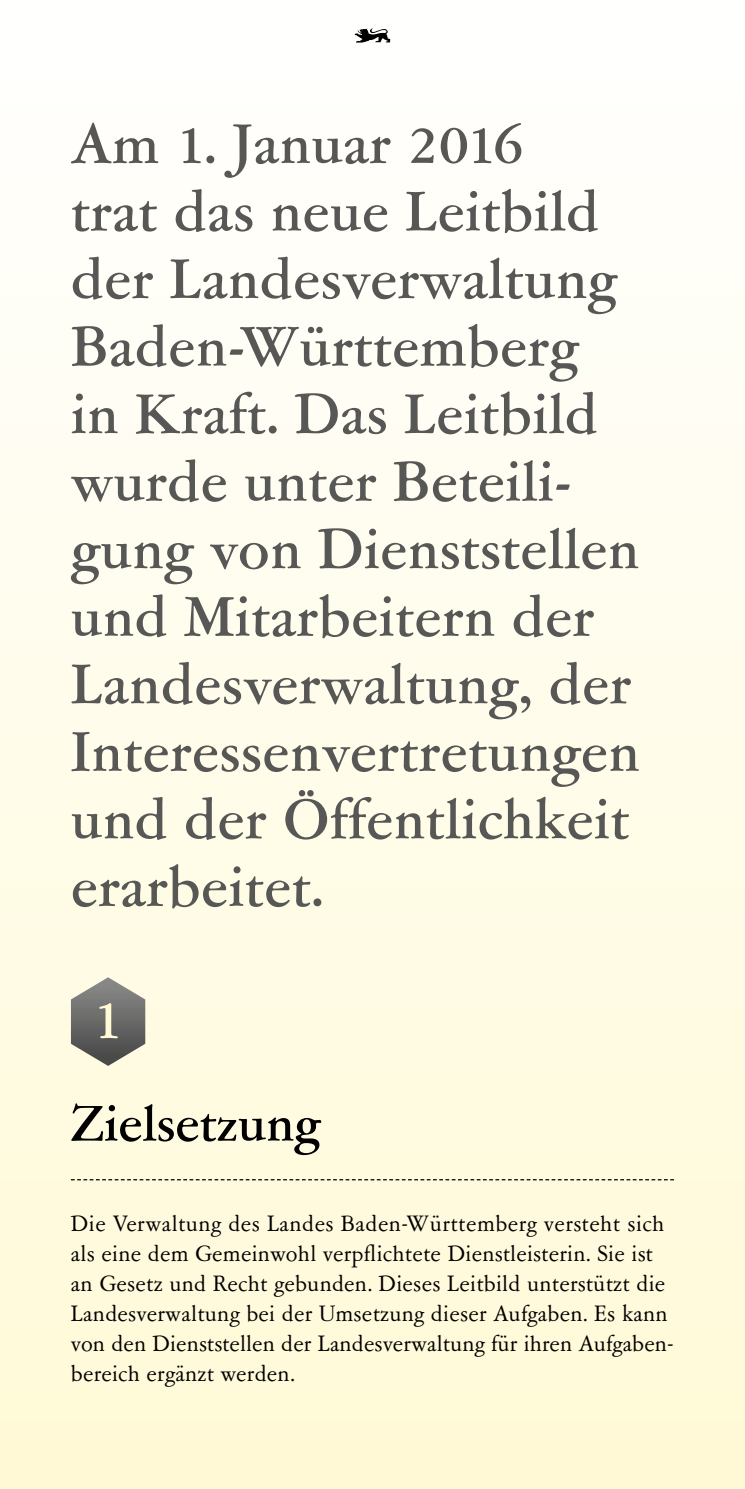
<style>
.page{position:relative;width:745px;height:1489px;background:#fff}
.page>*{position:absolute;margin:0;border:0;box-sizing:border-box;transform-origin:0 0}
.t1{font:500 62.5px/67.5px "Garamont Amst SB";letter-spacing:.01em;color:#575756}
.t2{font:500 62.5px "Garamont Amst SB";color:#fff9d5}
.t3{font:500 56.25px "Garamont Amst SB";color:#000}
.t4{font:25px/30px "Garamont Amst SB";letter-spacing:.01em;color:#000}
</style>
<div class="page">
<div style="left:0;top:0;width:744px;height:1488px;background:linear-gradient(to bottom,#fff,#fff9d6)"></div>
<div style="left:723px;top:0;width:21px;height:1488px;background:linear-gradient(to bottom,#fff,#fff9d6)"></div>
<svg style="left:71px;top:977px;width:74px;height:88px;background:#8d8b85"></svg>
<svg style="left:354px;top:28px;width:36px;height:15px"></svg>
<svg style="left:71px;top:1178px;width:602px;height:2px"></svg>
<p class="t1" style="left:71px;top:113px;width:570px">Am 1. Januar 2016<br>trat das neue Leitbild der Landesverwaltung<br>Baden-Württemberg in Kraft. Das Leitbild wurde unter Beteili&shy;gung von Dienststellen und Mitarbeitern der<br>Landesverwaltung, der<br>Interessenvertretungen und der Öffentlichkeit erarbeitet.</p>
<h1 class="t2" style="left:93px;top:986px;width:32px">1</h1>
<h2 class="t3" style="left:71px;top:1094px;width:251px">Zielsetzung</h2>
<p class="t4" style="left:71px;top:1209px;width:602px">Die Verwaltung des Landes Baden-Württemberg versteht sich als eine dem Gemeinwohl verpflichtete Dienstleisterin. Sie ist an Gesetz und Recht gebunden. Dieses Leitbild unterstützt die Landesverwaltung bei der Umsetzung dieser Aufgaben. Es kann von den Dienststellen der Landesverwaltung für ihren Aufgaben&shy;bereich ergänzt werden.</p>
</div>
